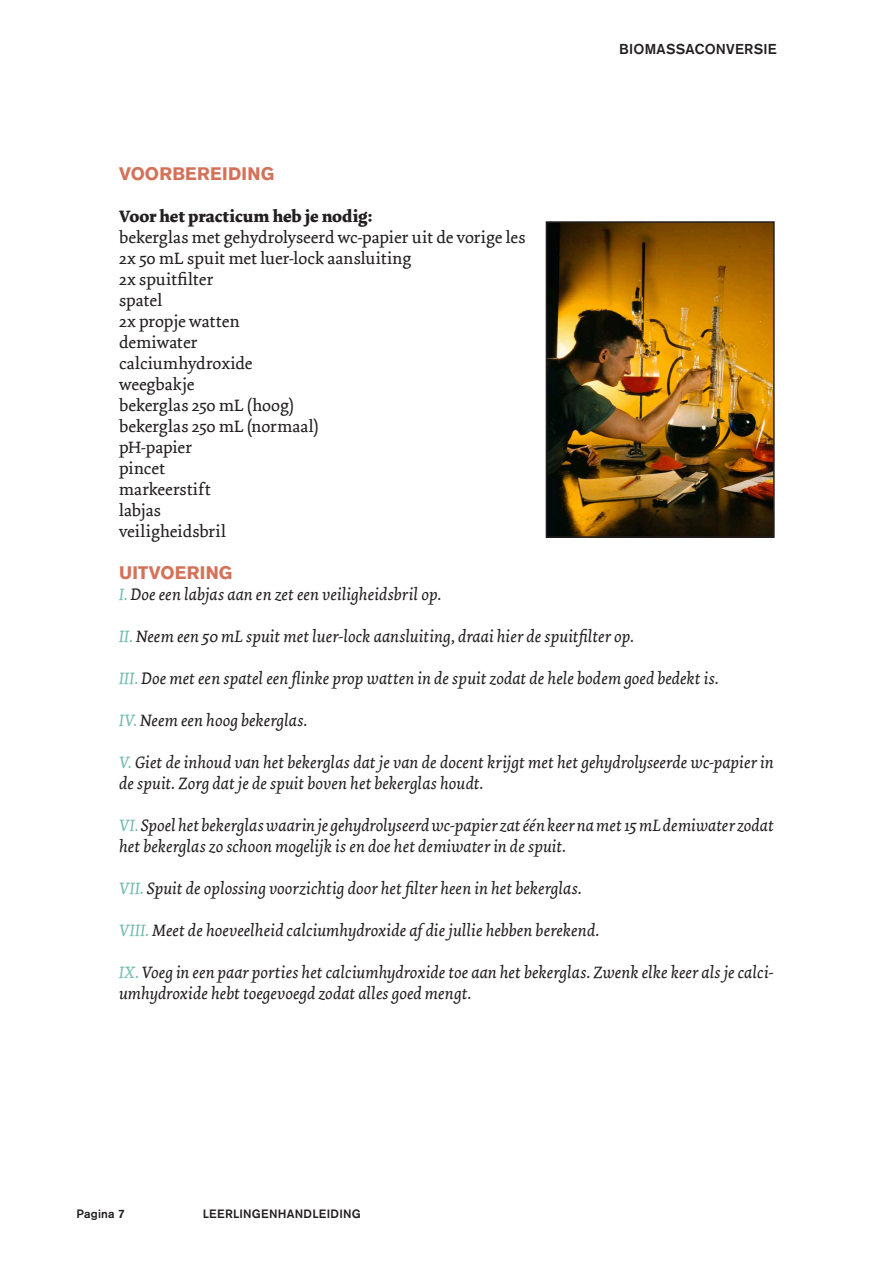
<style>
.page{position:relative;width:893px;height:1263px;background:#fff}
.page>*{position:absolute;margin:0;border:0;box-sizing:border-box;transform-origin:0 0}
.tussenkopje{font:700 18px "Akzidenz Grotesk BQ";letter-spacing:.01em;color:#d37258}
.broodtekst{font:italic 17.25px/21px "Dolly";color:#231f20}
.broodtekst-2{font:17.25px "Dolly";color:#231f20}
.broodtekst-3{font:700 17.25px "Dolly";color:#231f20}
.t1{font:500 14.25px "Akzidenz Grotesk BQ";letter-spacing:.015em;color:#231f20}
.t2{font:500 12px "Akzidenz Grotesk BQ";letter-spacing:.02em;color:#231f20}
.s1{color:#6fbaaf}
</style>
<div class="page">
<img style="left:549px;top:224px;width:223px;height:311px">
<div style="left:546px;top:221px;width:229px;height:317px;border:2px solid #231f20"></div>
<p class="t1" style="left:619px;top:40px;width:159px">BIOMASSACONVERSIE</p>
<p class="tussenkopje" style="left:119px;top:163px;width:157px">VOORBEREIDING</p>
<p class="broodtekst-3" style="left:119px;top:206px;width:255px">Voor het practicum heb je nodig:</p>
<p class="broodtekst-2" style="left:119px;top:227px;width:408px">bekerglas met gehydrolyseerd wc-papier uit de vorige les</p>
<p class="broodtekst-2" style="left:119px;top:248px;width:294px">2x 50 mL spuit met luer-lock aansluiting</p>
<p class="broodtekst-2" style="left:119px;top:269px;width:96px">2x spuitfilter</p>
<p class="broodtekst-2" style="left:119px;top:290px;width:45px">spatel</p>
<p class="broodtekst-2" style="left:119px;top:311px;width:122px">2x propje watten</p>
<p class="broodtekst-2" style="left:119px;top:332px;width:80px">demiwater</p>
<p class="broodtekst-2" style="left:119px;top:353px;width:135px">calciumhydroxide</p>
<p class="broodtekst-2" style="left:119px;top:374px;width:77px">weegbakje</p>
<p class="broodtekst-2" style="left:119px;top:395px;width:176px">bekerglas 250 mL (hoog)</p>
<p class="broodtekst-2" style="left:119px;top:416px;width:201px">bekerglas 250 mL (normaal)</p>
<p class="broodtekst-2" style="left:119px;top:437px;width:75px">pH-papier</p>
<p class="broodtekst-2" style="left:119px;top:458px;width:48px">pincet</p>
<p class="broodtekst-2" style="left:119px;top:479px;width:93px">markeerstift</p>
<p class="broodtekst-2" style="left:119px;top:500px;width:43px">labjas</p>
<p class="broodtekst-2" style="left:119px;top:521px;width:109px">veiligheidsbril</p>
<p class="tussenkopje" style="left:119px;top:562px;width:115px">UITVOERING</p>
<p class="broodtekst" style="left:119px;top:584px;width:324px"><span class="s1">I.</span> Doe een labjas aan en zet een veiligheidsbril op.</p>
<p class="broodtekst" style="left:119px;top:626px;width:516px"><span class="s1">II.</span> Neem een 50 mL spuit met luer-lock aansluiting, draai hier de spuitfilter op.</p>
<p class="broodtekst" style="left:119px;top:668px;width:601px"><span class="s1">III.</span> Doe met een spatel een flinke prop watten in de spuit zodat de hele bodem goed bedekt is.</p>
<p class="broodtekst" style="left:119px;top:710px;width:190px"><span class="s1">IV.</span> Neem een hoog bekerglas.</p>
<p class="broodtekst" style="left:119px;top:752px;width:656px"><span class="s1">V.</span> Giet de inhoud van het bekerglas dat je van de docent krijgt met het gehydrolyseerde wc-papier in de spuit. Zorg dat je de spuit boven het bekerglas houdt.</p>
<p class="broodtekst" style="left:119px;top:815px;width:656px"><span class="s1">VI.</span> Spoel het bekerglas waarin je gehydrolyseerd wc-papier zat één keer na met 15 mL demiwater zodat het bekerglas zo schoon mogelijk is en doe het demiwater in de spuit.</p>
<p class="broodtekst" style="left:119px;top:878px;width:464px"><span class="s1">VII.</span> Spuit de oplossing voorzichtig door het filter heen in het bekerglas.</p>
<p class="broodtekst" style="left:119px;top:920px;width:482px"><span class="s1">VIII.</span> Meet de hoeveelheid calciumhydroxide af die jullie hebben berekend.</p>
<p class="broodtekst" style="left:119px;top:962px;width:656px"><span class="s1">IX.</span> Voeg in een paar porties het calciumhydroxide toe aan het bekerglas. Zwenk elke keer als je calci&shy;umhydroxide hebt toegevoegd zodat alles goed mengt.</p>
<p class="t2" style="left:77px;top:1207px;width:50px">Pagina 7</p>
<p class="t2" style="left:203px;top:1207px;width:159px">LEERLINGENHANDLEIDING</p>
</div>
